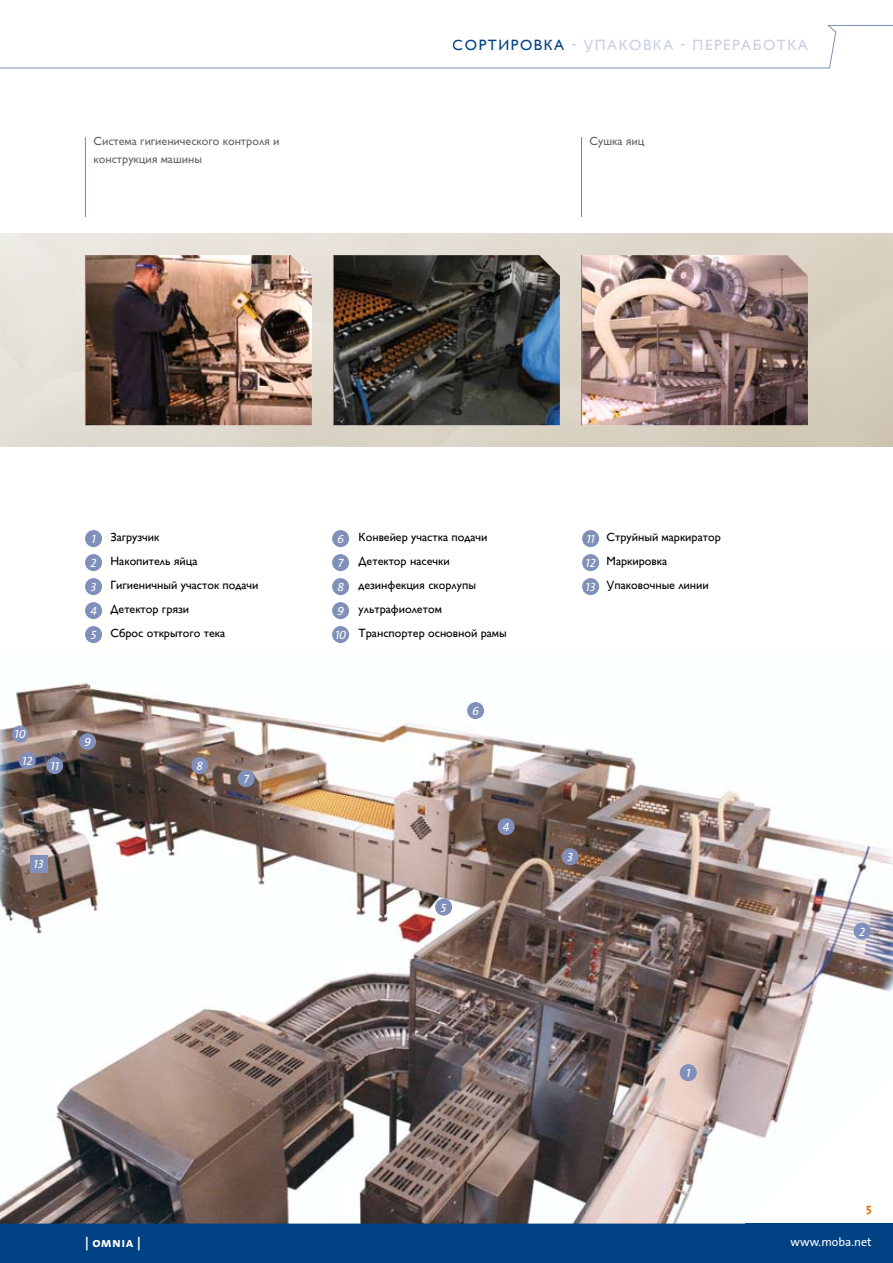
<style>
.page{position:relative;width:893px;height:1263px;background:#fff}
.page>*{position:absolute;margin:0;border:0;box-sizing:border-box;transform-origin:0 0}
.t1{font:15px "Gill Sans";letter-spacing:.1em;color:#cbd0e3}
.t2{font:13.5px "The Sans Bold Caps";letter-spacing:.025em;color:#fff}
.t3{font:12px/24px "Gill Sans";color:#000}
.t4{font:12px "Gill Sans";color:#646567}
.t5{font:italic 12px/24px "The Sans Caps";color:#fff;text-align:justify}
.t6{font:12px "The Sans";color:#fff}
.t7{font:700 12px "The Sans";color:#e4680b}
.t8{font:italic 12px "The Sans Caps";color:#fff}
.s1{color:#004283}
</style>
<div class="page">
<div style="left:0;top:1223px;width:893px;height:40px;background:#004283"></div>
<img style="left:582px;top:255px;width:226px;height:170px">
<img style="left:334px;top:255px;width:226px;height:170px">
<img style="left:86px;top:255px;width:226px;height:170px">
<hr style="left:0;top:234px;width:1px;height:212px;background:#e8e4dc">
<svg style="left:0;top:25px;width:893px;height:44px"></svg>
<hr style="left:85px;top:137px;width:1px;height:80px;background:#e4680b">
<hr style="left:581px;top:137px;width:1px;height:80px;background:#e4680b">
<hr style="left:85px;top:255px;width:1px;height:170px;background:#e4680b">
<hr style="left:333px;top:255px;width:1px;height:170px;background:#e4680b">
<hr style="left:581px;top:255px;width:1px;height:170px;background:#e4680b">
<img style="left:0;top:683px;width:893px;height:540px">
<div style="left:85px;top:530px;width:17px;height:17px;background:#8090ba;border-radius:50%"></div>
<div style="left:85px;top:554px;width:17px;height:17px;background:#8090ba;border-radius:50%"></div>
<div style="left:85px;top:578px;width:17px;height:17px;background:#8090ba;border-radius:50%"></div>
<div style="left:85px;top:602px;width:17px;height:17px;background:#8090ba;border-radius:50%"></div>
<div style="left:85px;top:626px;width:17px;height:17px;background:#8090ba;border-radius:50%"></div>
<div style="left:680px;top:1064px;width:17px;height:17px;background:#8090ba;border-radius:50%"></div>
<div style="left:854px;top:923px;width:17px;height:17px;background:#8090ba;border-radius:50%"></div>
<div style="left:562px;top:848px;width:17px;height:17px;background:#8090ba;border-radius:50%"></div>
<div style="left:498px;top:818px;width:17px;height:17px;background:#8090ba;border-radius:50%"></div>
<div style="left:435px;top:899px;width:17px;height:17px;background:#8090ba;border-radius:50%"></div>
<div style="left:467px;top:702px;width:17px;height:17px;background:#8090ba;border-radius:50%"></div>
<div style="left:238px;top:770px;width:17px;height:17px;background:#8090ba;border-radius:50%"></div>
<div style="left:79px;top:733px;width:17px;height:17px;background:#8090ba;border-radius:50%"></div>
<div style="left:12px;top:725px;width:17px;height:18px;background:#8090ba;border-radius:50%"></div>
<div style="left:46px;top:757px;width:17px;height:17px;background:#8090ba;border-radius:50%"></div>
<div style="left:19px;top:752px;width:17px;height:17px;background:#8090ba;border-radius:50%"></div>
<div style="left:30px;top:855px;width:17px;height:18px;background:#8090ba"></div>
<div style="left:191px;top:757px;width:17px;height:17px;background:#8090ba;border-radius:50%"></div>
<div style="left:332px;top:530px;width:17px;height:17px;background:#8090ba;border-radius:50%"></div>
<div style="left:332px;top:554px;width:17px;height:17px;background:#8090ba;border-radius:50%"></div>
<div style="left:332px;top:578px;width:17px;height:17px;background:#8090ba;border-radius:50%"></div>
<div style="left:332px;top:602px;width:17px;height:17px;background:#8090ba;border-radius:50%"></div>
<div style="left:332px;top:626px;width:17px;height:17px;background:#8090ba;border-radius:50%"></div>
<div style="left:582px;top:530px;width:17px;height:17px;background:#8090ba;border-radius:50%"></div>
<div style="left:582px;top:554px;width:17px;height:17px;background:#8090ba;border-radius:50%"></div>
<div style="left:582px;top:578px;width:17px;height:17px;background:#8090ba;border-radius:50%"></div>
<p class="t1" style="left:453px;top:36px;width:357px"><span class="s1">СОРТИРОВКА</span> - УПАКОВКА - ПЕРЕРАБОТКА</p>
<p class="t4" style="left:94px;top:134px;width:188px">Система гигиенического контроля и</p>
<p class="t4" style="left:590px;top:134px;width:56px">Сушка яиц</p>
<p class="t4" style="left:94px;top:152px;width:110px">конструкция машины</p>
<p class="t5" style="left:90px;top:527px;width:8px">1<br>2<br>3<br>4</p>
<p class="t8" style="left:91px;top:625px;width:7px">5</p>
<p class="t3" style="left:111px;top:525px;width:149px">Загрузчик<br>Накопитель яйца<br>Гигиеничный участок подачи<br>Детектор грязи<br>Сброс открытого тека</p>
<p class="t3" style="left:359px;top:525px;width:150px">Конвейер участка подачи<br>Детектор насечки дезинфекция скорлупы ультрафиолетом<br>Транспортер основной рамы</p>
<p class="t3" style="left:607px;top:525px;width:116px">Струйный маркиратор<br>Маркировка<br>Упаковочные линии</p>
<p class="t5" style="left:335px;top:527px;width:13px;text-align:left">6<br>7<br>8<br>9<br>10</p>
<p class="t5" style="left:586px;top:527px;width:12px">11<br>12<br>13</p>
<p class="t5" style="left:15px;top:722px;width:13px">10</p>
<p class="t5" style="left:22px;top:749px;width:12px">12</p>
<p class="t5" style="left:51px;top:754px;width:10px">11</p>
<p class="t5" style="left:84px;top:730px;width:8px">9</p>
<p class="t5" style="left:34px;top:852px;width:12px">13</p>
<p class="t5" style="left:197px;top:754px;width:8px">8</p>
<p class="t5" style="left:243px;top:767px;width:7px">7</p>
<p class="t5" style="left:472px;top:698px;width:8px">6</p>
<p class="t5" style="left:441px;top:895px;width:7px">5</p>
<p class="t5" style="left:503px;top:815px;width:8px">4</p>
<p class="t5" style="left:567px;top:845px;width:7px">3</p>
<p class="t5" style="left:686px;top:1061px;width:6px">1</p>
<p class="t2" style="left:85px;top:1231px;width:57px">| omnia |</p>
<p class="t5" style="left:859px;top:919px;width:7px">2</p>
<p class="t7" style="left:866px;top:1198px;width:7px">5</p>
<p class="t6" style="left:790px;top:1232px;width:83px">www.moba.net</p>
</div>
